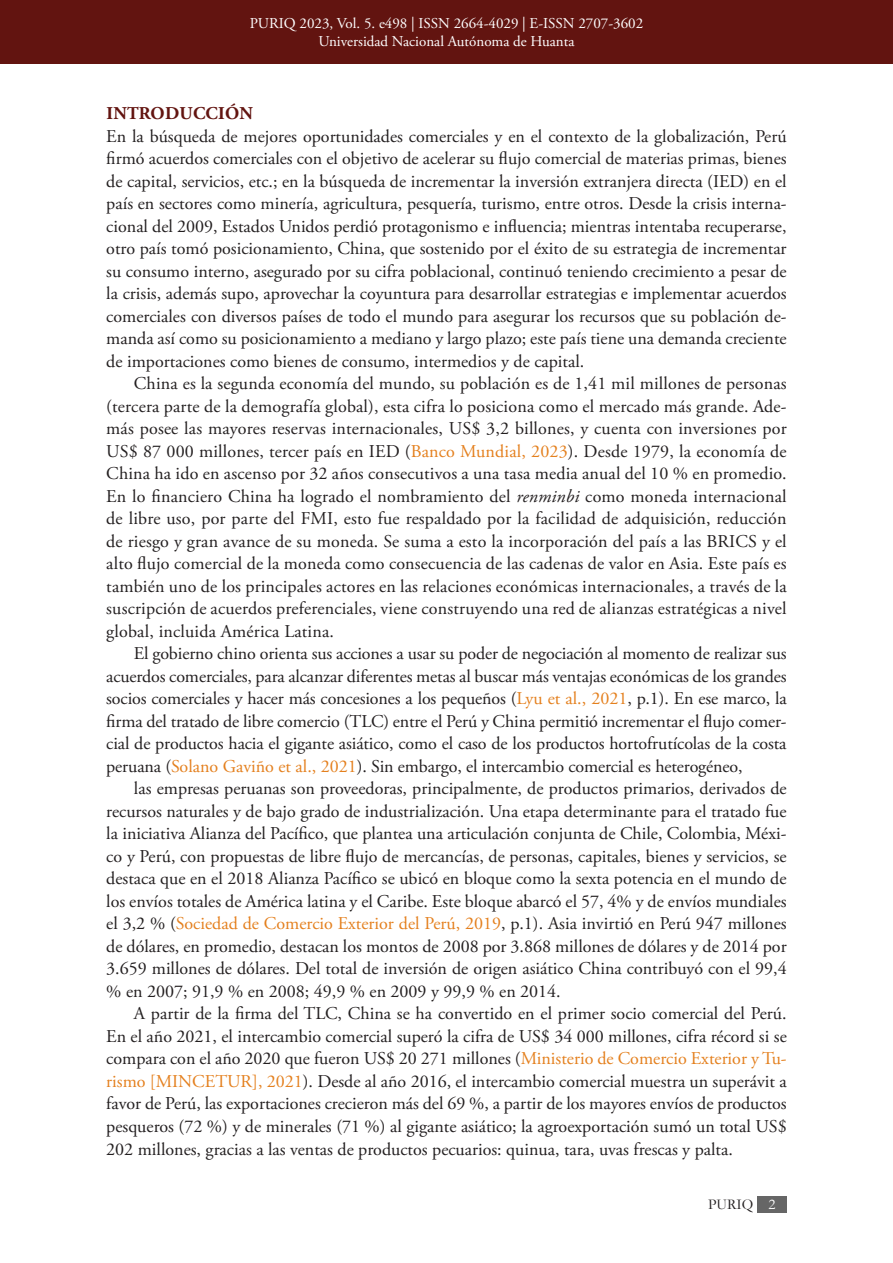
<style>
.page{position:relative;width:893px;height:1263px;background:#fff}
.page>*{position:absolute;margin:0;border:0;box-sizing:border-box;transform-origin:0 0}
.Parrafo_ES{font:18px/22.5px "Adobe Garamond Pro";color:#231f20;text-align:justify}
.Titulo_de_Seccion{font:700 18px "Adobe Garamond Pro";letter-spacing:.015em;color:#621410}
.t1{font:15px/18px "Adobe Garamond Pro";color:#fff;text-align:center}
.t2{font:15px "Garamond";color:#231f20}
.s1{color:#e4801e}
.s2{font-style:italic}
.s3{color:#fff}
</style>
<div class="page">
<div style="left:0;top:0;width:893px;height:64px;background:#621410"></div>
<div style="left:758px;top:1196px;width:29px;height:16px;background:#666"></div>
<p class="t1" style="left:250px;top:15px;width:395px">PURIQ 2023, Vol. 5. e498 | ISSN 2664-4029 | E-ISSN 2707-3602<br>Universidad Nacional Autónoma de Huanta</p>
<p class="Titulo_de_Seccion" style="left:106px;top:103px;width:148px">INTRODUCCIÓN</p>
<p class="Parrafo_ES" style="left:106px;top:126px;width:682px">En la búsqueda de mejores oportunidades comerciales y en el contexto de la globalización, Perú firmó acuerdos comerciales con el objetivo de acelerar su flujo comercial de materias primas, bienes de capital, servicios, etc.; en la búsqueda de incrementar la inversión extranjera directa (IED) en el país en sectores como minería, agricultura, pesquería, turismo, entre otros. Desde la crisis interna&shy;cional del 2009, Estados Unidos perdió protagonismo e influencia; mientras intentaba recuperarse, otro país tomó posicionamiento, China, que sostenido por el éxito de su estrategia de incrementar su consumo interno, asegurado por su cifra poblacional, continuó teniendo crecimiento a pesar de la crisis, además supo, aprovechar la coyuntura para desarrollar estrategias e implementar acuerdos comerciales con diversos países de todo el mundo para asegurar los recursos que su población de&shy;manda así como su posicionamiento a mediano y largo plazo; este país tiene una demanda creciente de importaciones como bienes de consumo, intermedios y de capital.</p>
<p class="Parrafo_ES" style="left:106px;top:373px;width:682px;text-indent:28px">China es la segunda economía del mundo, su población es de 1,41 mil millones de personas (tercera parte de la demografía global), esta cifra lo posiciona como el mercado más grande. Ade&shy;más posee las mayores reservas internacionales, US$ 3,2 billones, y cuenta con inversiones por US$ 87 000 millones, tercer país en IED (<span class="s1">Banco Mundial, 2023</span>). Desde 1979, la economía de China ha ido en ascenso por 32 años consecutivos a una tasa media anual del 10 % en promedio.<br>En lo financiero China ha logrado el nombramiento del <span class="s2">renminbi</span> como moneda internacional de libre uso, por parte del FMI, esto fue respaldado por la facilidad de adquisición, reducción de riesgo y gran avance de su moneda. Se suma a esto la incorporación del país a las BRICS y el alto flujo comercial de la moneda como consecuencia de las cadenas de valor en Asia. Este país es también uno de los principales actores en las relaciones económicas internacionales, a través de la suscripción de acuerdos preferenciales, viene construyendo una red de alianzas estratégicas a nivel global, incluida América Latina.</p>
<p class="Parrafo_ES" style="left:106px;top:643px;width:682px;text-indent:28px">El gobierno chino orienta sus acciones a usar su poder de negociación al momento de realizar sus acuerdos comerciales, para alcanzar diferentes metas al buscar más ventajas económicas de los grandes socios comerciales y hacer más concesiones a los pequeños (<span class="s1">Lyu et al., 2021</span>, p.1). En ese marco, la firma del tratado de libre comercio (TLC) entre el Perú y China permitió incrementar el flujo comer&shy;cial de productos hacia el gigante asiático, como el caso de los productos hortofrutícolas de la costa peruana (<span class="s1">Solano Gaviño et al., 2021</span>). Sin embargo, el intercambio comercial es heterogéneo,</p>
<p class="Parrafo_ES" style="left:106px;top:778px;width:682px;text-indent:28px">las empresas peruanas son proveedoras, principalmente, de productos primarios, derivados de recursos naturales y de bajo grado de industrialización. Una etapa determinante para el tratado fue la iniciativa Alianza del Pacífico, que plantea una articulación conjunta de Chile, Colombia, Méxi&shy;co y Perú, con propuestas de libre flujo de mercancías, de personas, capitales, bienes y servicios, se destaca que en el 2018 Alianza Pacífico se ubicó en bloque como la sexta potencia en el mundo de los envíos totales de América latina y el Caribe. Este bloque abarcó el 57, 4% y de envíos mundiales el 3,2 % (<span class="s1">Sociedad de Comercio Exterior del Perú, 2019</span>, p.1). Asia invirtió en Perú 947 millones de dólares, en promedio, destacan los montos de 2008 por 3.868 millones de dólares y de 2014 por 3.659 millones de dólares. Del total de inversión de origen asiático China contribuyó con el 99,4 % en 2007; 91,9 % en 2008; 49,9 % en 2009 y 99,9 % en 2014.</p>
<p class="Parrafo_ES" style="left:106px;top:1003px;width:682px;text-indent:28px">A partir de la firma del TLC, China se ha convertido en el primer socio comercial del Perú.<br>En el año 2021, el intercambio comercial superó la cifra de US$ 34 000 millones, cifra récord si se compara con el año 2020 que fueron US$ 20 271 millones (<span class="s1">Ministerio de Comercio Exterior y Tu&shy;rismo [MINCETUR], 2021</span>). Desde al año 2016, el intercambio comercial muestra un superávit a favor de Perú, las exportaciones crecieron más del 69 %, a partir de los mayores envíos de productos pesqueros (72 %) y de minerales (71 %) al gigante asiático; la agroexportación sumó un total US$ 202 millones, gracias a las ventas de productos pecuarios: quinua, tara, uvas frescas y palta.</p>
<p class="t2" style="left:708px;top:1194px;width:69px">PURIQ <span class="s3">2</span></p>
</div>
